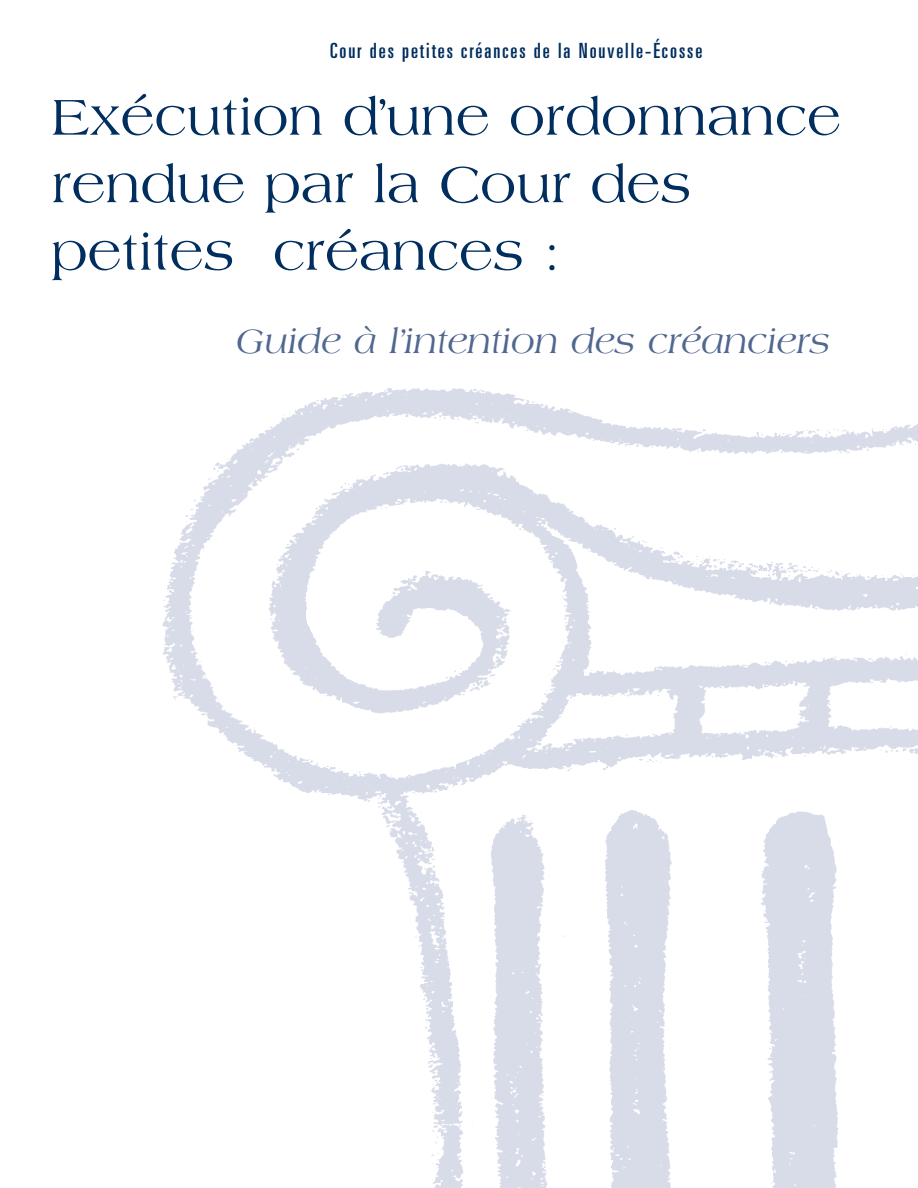
<style>
.page{position:relative;width:918px;height:1188px;background:#fff}
.page>*{position:absolute;margin:0;border:0;box-sizing:border-box;transform-origin:0 0}
.t1{font:54px/67.5px "Americana";color:#002e5e}
.t2{font:italic 36px "Americana";color:#506790}
.t3{font:ultra-condensed 21px "Univers";letter-spacing:.095em;color:#002e5e}
</style>
<div class="page">
<img style="left:162px;top:388px;width:756px;height:800px">
<p class="t3" style="left:330px;top:43px;width:374px">Cour des petites créances de la Nouvelle-Écosse</p>
<p class="t1" style="left:51px;top:86px;width:791px">Exécution d’une ordonnance rendue par la Cour des petites créances :</p>
<p class="t2" style="left:236px;top:327px;width:595px">Guide à l’intention des créanciers</p>
</div>
